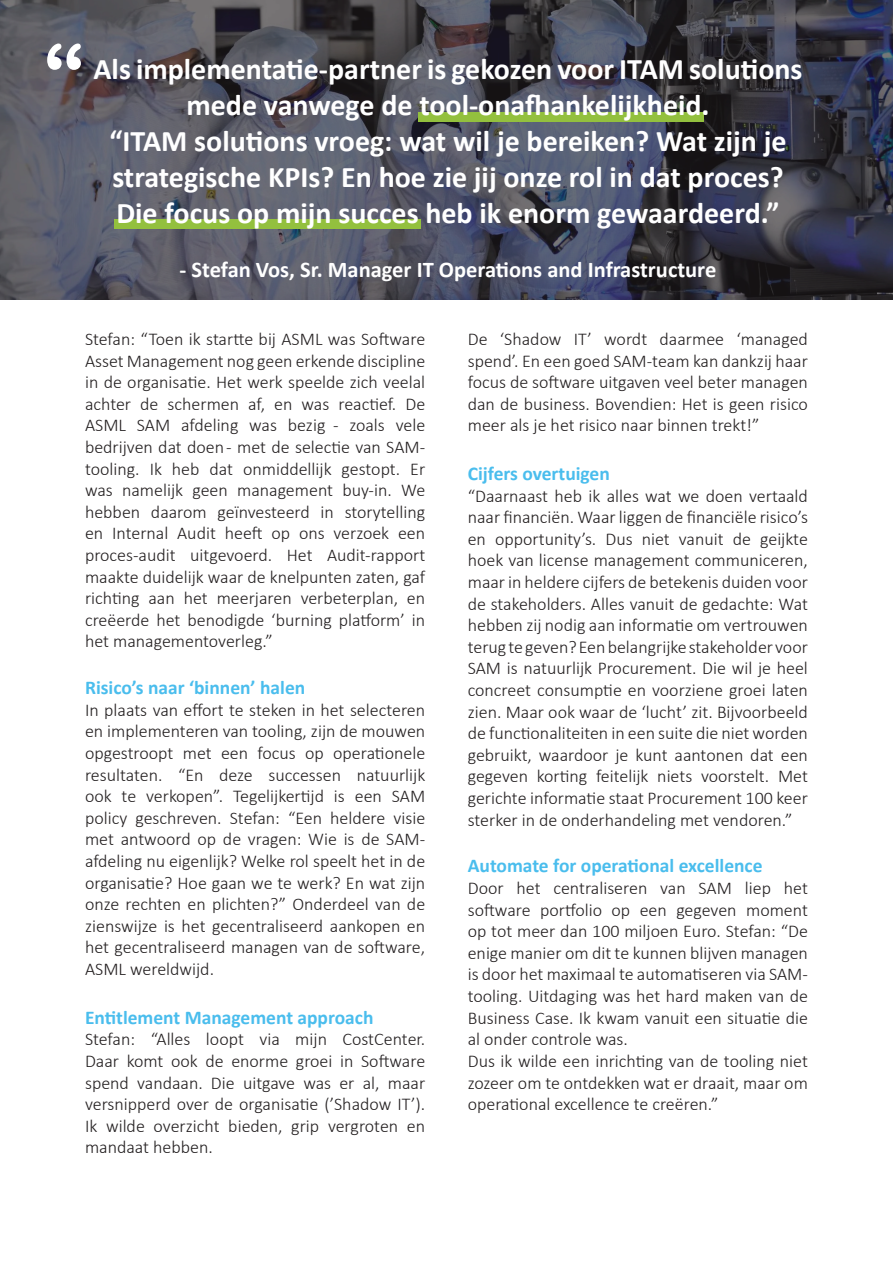
<style>
.page{position:relative;width:893px;height:1263px;background:#fff}
.page>*{position:absolute;margin:0;border:0;box-sizing:border-box;transform-origin:0 0}
.t1{font:90px "Arial Rounded MT Bold";color:#fff}
.t2{font:700 30px/36px "Calibri";color:#fff;text-align:center}
.t3{font:700 22.5px "Calibri";color:#fff}
.t4{font:700 19.5px "Calibri";color:#4abded}
.t5{font:300 18px/21.6px "Calibri";color:#231f20;text-align:justify}
</style>
<div class="page">
<svg style="left:0;top:0;width:893px;height:300px;background:#494a57"></svg>
<div style="left:418px;top:112px;width:286px;height:10px;background:#93c03e"></div>
<div style="left:114px;top:219px;width:307px;height:10px;background:#93c03e"></div>
<p class="t1" style="left:43px;top:24px;width:43px">“</p>
<p class="t2" style="left:93px;top:50px;width:711px">Als implementatie-partner is gekozen voor ITAM solutions mede vanwege de tool-onafhankelijkheid.</p>
<p class="t2" style="left:110px;top:122px;width:678px">“ITAM solutions vroeg: wat wil je bereiken? Wat zijn je</p>
<p class="t2" style="left:112px;top:158px;width:673px">strategische KPIs? En hoe zie jij onze rol in dat proces?</p>
<p class="t2" style="left:116px;top:194px;width:665px">Die focus op mijn succes heb ik enorm gewaardeerd.”</p>
<p class="t3" style="left:180px;top:254px;width:538px">- Stefan Vos, Sr. Manager IT Operations and Infrastructure</p>
<p class="t5" style="left:85px;top:328px;width:342px">Stefan: “Toen ik startte bij ASML was Software Asset Management nog geen erkende discipline in de organisatie. Het werk speelde zich veelal achter de schermen af, en was reactief. De ASML SAM afdeling was bezig - zoals vele bedrijven dat doen - met de selectie van SAM&shy;tooling. Ik heb dat onmiddellijk gestopt. Er was namelijk geen management buy-in. We hebben daarom geïnvesteerd in storytelling en Internal Audit heeft op ons verzoek een proces-audit uitgevoerd. Het Audit-rapport maakte duidelijk waar de knelpunten zaten, gaf richting aan het meerjaren verbeterplan, en creëerde het benodigde ‘burning platform’ in het managementoverleg.”</p>
<p class="t4" style="left:85px;top:674px;width:222px">Risico’s naar ‘binnen’ halen</p>
<p class="t5" style="left:85px;top:699px;width:342px">In plaats van effort te steken in het selecteren en implementeren van tooling, zijn de mouwen opgestroopt met een focus op operationele resultaten. “En deze successen natuurlijk ook te verkopen”. Tegelijkertijd is een SAM policy geschreven. Stefan: “Een heldere visie met antwoord op de vragen: Wie is de SAM&shy;afdeling nu eigenlijk? Welke rol speelt het in de organisatie? Hoe gaan we te werk? En wat zijn onze rechten en plichten?” Onderdeel van de zienswijze is het gecentraliseerd aankopen en het gecentraliseerd managen van de software, ASML wereldwijd.</p>
<p class="t4" style="left:85px;top:1003px;width:290px">Entitlement Management approach</p>
<p class="t5" style="left:85px;top:1028px;width:342px">Stefan: “Alles loopt via mijn CostCenter.<br>Daar komt ook de enorme groei in Software spend vandaan. Die uitgave was er al, maar versnipperd over de organisatie (’Shadow IT’).<br>Ik wilde overzicht bieden, grip vergroten en mandaat hebben.</p>
<p class="t5" style="left:468px;top:328px;width:342px">De ‘Shadow IT’ wordt daarmee ‘managed spend’. En een goed SAM-team kan dankzij haar focus de software uitgaven veel beter managen dan de business. Bovendien: Het is geen risico meer als je het risico naar binnen trekt!”</p>
<p class="t4" style="left:468px;top:460px;width:144px">Cijfers overtuigen</p>
<p class="t5" style="left:468px;top:485px;width:342px">“Daarnaast heb ik alles wat we doen vertaald naar financiën. Waar liggen de financiële risico’s en opportunity’s. Dus niet vanuit de geijkte hoek van license management communiceren, maar in heldere cijfers de betekenis duiden voor de stakeholders. Alles vanuit de gedachte: Wat hebben zij nodig aan informatie om vertrouwen terug te geven? Een belangrijke stakeholder voor SAM is natuurlijk Procurement. Die wil je heel concreet consumptie en voorziene groei laten zien. Maar ook waar de ‘lucht’ zit. Bijvoorbeeld de functionaliteiten in een suite die niet worden gebruikt, waardoor je kunt aantonen dat een gegeven korting feitelijk niets voorstelt. Met gerichte informatie staat Procurement 100 keer sterker in de onderhandeling met vendoren.”</p>
<p class="t4" style="left:468px;top:852px;width:296px">Automate for operational excellence</p>
<p class="t5" style="left:468px;top:877px;width:342px">Door het centraliseren van SAM liep het software portfolio op een gegeven moment op tot meer dan 100 miljoen Euro. Stefan: “De enige manier om dit te kunnen blijven managen is door het maximaal te automatiseren via SAM&shy;tooling. Uitdaging was het hard maken van de Business Case. Ik kwam vanuit een situatie die al onder controle was.</p>
<p class="t5" style="left:468px;top:1050px;width:342px">Dus ik wilde een inrichting van de tooling niet zozeer om te ontdekken wat er draait, maar om operational excellence te creëren.”</p>
</div>
